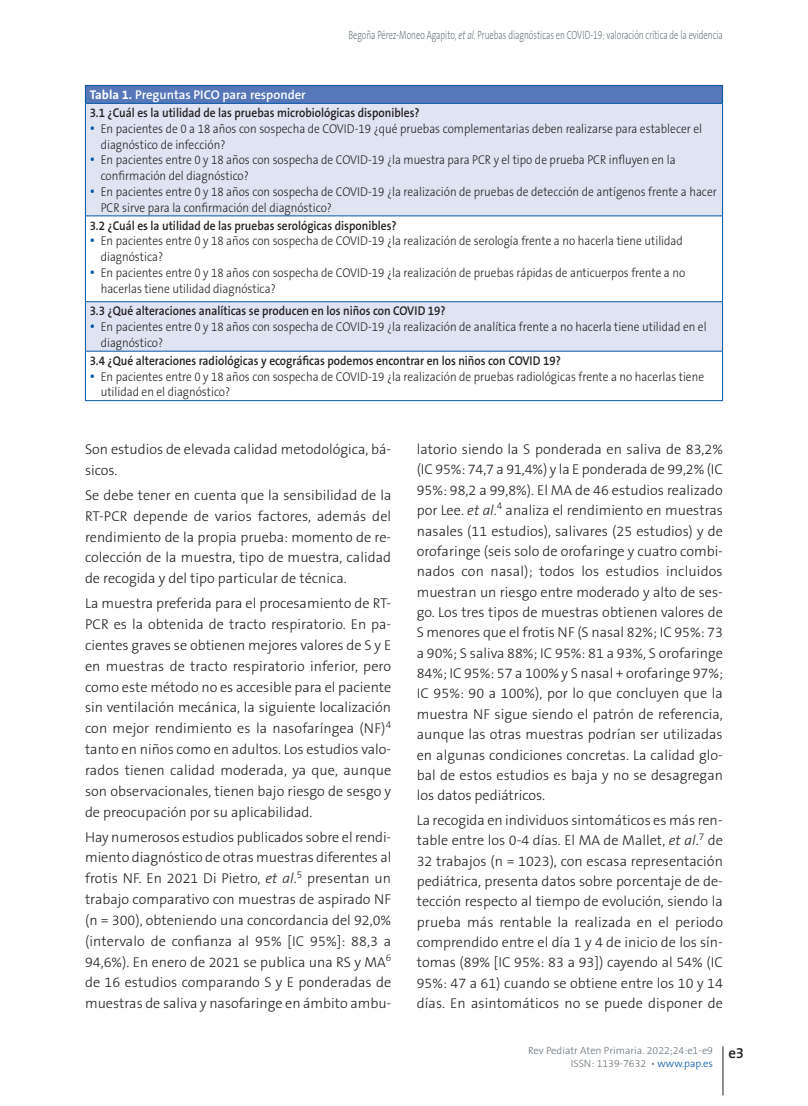
<style>
.page{position:relative;width:808px;height:1106px;background:#fff}
.page>*{position:absolute;margin:0;border:0;box-sizing:border-box;transform-origin:0 0}
.t1{font:600 15px "The Sans B Plus W6";color:#231f20}
.t2{font:300 14.25px/20.4px "The Sans B Plus W3";color:#231f20;text-align:justify}
.List_Paragraph{font:300 12.75px/15.8px "The Sans B Plus W3";color:#231f20;scale:.9 1}
.t3{font:600 12.75px "The Sans B Plus W6";color:#231f20;scale:.9 1}
._02_TITULO_TABLA{font:600 12.75px "The Sans B Plus W6";color:#fff}
.t4{font:300 12px "The Sans B Plus W3";color:#6a747b;scale:.7 1}
.t5{font:300 10.5px "The Sans B Plus W3";color:#6a747b}
.s1{font-style:italic}
.s2{font-family:"The Sans B Plus W7";font-weight:700}
.s3{color:#0155a5}
</style>
<div class="page">
<hr style="left:722px;top:1046px;width:1px;height:49px;background:#231f20">
<div style="left:85px;top:85px;width:637px;height:18px;background:#5677b9"></div>
<div style="left:86px;top:104px;width:636px;height:112px;background:#e0e4f2"></div>
<div style="left:86px;top:302px;width:636px;height:49px;background:#e0e4f2"></div>
<hr style="left:86px;top:216px;width:636px;height:1px;background:#0155a5">
<hr style="left:86px;top:301px;width:636px;height:1px;background:#0155a5">
<hr style="left:86px;top:351px;width:636px;height:1px;background:#0155a5">
<hr style="left:86px;top:103px;width:636px;height:1px;background:#0155a5">
<hr style="left:85px;top:85px;width:638px;height:1px;background:#0155a5">
<svg style="left:85px;top:86px;width:1px;height:17px"></svg>
<svg style="left:722px;top:86px;width:1px;height:17px"></svg>
<hr style="left:85px;top:103px;width:1px;height:113px;background:#0155a5">
<hr style="left:722px;top:103px;width:1px;height:113px;background:#0155a5">
<hr style="left:85px;top:216px;width:1px;height:86px;background:#0155a5">
<hr style="left:722px;top:216px;width:1px;height:86px;background:#0155a5">
<hr style="left:85px;top:302px;width:1px;height:49px;background:#0155a5">
<hr style="left:722px;top:302px;width:1px;height:49px;background:#0155a5">
<hr style="left:85px;top:351px;width:1px;height:49px;background:#0155a5">
<hr style="left:722px;top:351px;width:1px;height:49px;background:#0155a5">
<hr style="left:85px;top:400px;width:638px;height:1px;background:#0155a5">
<p class="t4" style="left:348px;top:27px;width:536px">Begoña Pérez-Moneo Agapito, <span class="s1">et al</span>. Pruebas diagnósticas en COVID-19: valoración crítica de la evidencia</p>
<p class="_02_TITULO_TABLA" style="left:90px;top:87px;width:218px"><span class="s2">Tabla 1.</span> Preguntas PICO para responder</p>
<p class="t3" style="left:90px;top:105px;width:368px">3.1 ¿Cuál es la utilidad de las pruebas microbiológicas disponibles?</p>
<p class="List_Paragraph" style="left:101px;top:121px;width:670px;text-indent:-11px"><span class="s3">•</span> En pacientes de 0 a 18 años con sospecha de COVID-19 ¿qué pruebas complementarias deben realizarse para establecer el diagnóstico de infección?</p>
<p class="List_Paragraph" style="left:101px;top:152px;width:640px;text-indent:-11px"><span class="s3">•</span> En pacientes entre 0 y 18 años con sospecha de COVID-19 ¿la muestra para PCR y el tipo de prueba PCR influyen en la confirmación del diagnóstico?</p>
<p class="List_Paragraph" style="left:101px;top:184px;width:686px;text-indent:-11px"><span class="s3">•</span> En pacientes entre 0 y 18 años con sospecha de COVID-19 ¿la realización de pruebas de detección de antígenos frente a hacer<br>PCR sirve para la confirmación del diagnóstico?</p>
<p class="t3" style="left:90px;top:217px;width:343px">3.2 ¿Cuál es la utilidad de las pruebas serológicas disponibles?</p>
<p class="List_Paragraph" style="left:101px;top:233px;width:648px;text-indent:-11px"><span class="s3">•</span> En pacientes entre 0 y 18 años con sospecha de COVID-19 ¿la realización de serología frente a no hacerla tiene utilidad diagnóstica?</p>
<p class="List_Paragraph" style="left:101px;top:265px;width:651px;text-indent:-11px"><span class="s3">•</span> En pacientes entre 0 y 18 años con sospecha de COVID-19 ¿la realización de pruebas rápidas de anticuerpos frente a no hacerlas tiene utilidad diagnóstica?</p>
<p class="t3" style="left:90px;top:303px;width:397px">3.3 ¿Qué alteraciones analíticas se producen en los niños con COVID 19?</p>
<p class="List_Paragraph" style="left:101px;top:319px;width:675px;text-indent:-11px"><span class="s3">•</span> En pacientes entre 0 y 18 años con sospecha de COVID-19 ¿la realización de analítica frente a no hacerla tiene utilidad en el diagnóstico?</p>
<p class="t3" style="left:90px;top:352px;width:525px">3.4 ¿Qué alteraciones radiológicas y ecográficas podemos encontrar en los niños con COVID 19?</p>
<p class="List_Paragraph" style="left:101px;top:368px;width:672px;text-indent:-11px"><span class="s3">•</span> En pacientes entre 0 y 18 años con sospecha de COVID-19 ¿la realización de pruebas radiológicas frente a no hacerlas tiene utilidad en el diagnóstico?</p>
<p class="t2" style="left:85px;top:439px;width:308px;line-height:20.9px">Son estudios de elevada calidad metodológica, bá&shy;sicos.</p>
<p class="t2" style="left:85px;top:485px;width:308px;line-height:20.9px">Se debe tener en cuenta que la sensibilidad de la RT-PCR depende de varios factores, además del rendimiento de la propia prueba: momento de re&shy;colección de la muestra, tipo de muestra, calidad de recogida y del tipo particular de técnica.</p>
<p class="t2" style="left:85px;top:593px;width:308px;line-height:20.9px">La muestra preferida para el procesamiento de RT-PCR es la obtenida de tracto respiratorio. En pa&shy;cientes graves se obtienen mejores valores de S y E en muestras de tracto respiratorio inferior, pero como este método no es accesible para el paciente sin ventilación mecánica, la siguiente localización con mejor rendimiento es la nasofaríngea (NF)<sup>4 </sup>tanto en niños como en adultos. Los estudios valo&shy;rados tienen calidad moderada, ya que, aunque son observacionales, tienen bajo riesgo de sesgo y de preocupación por su aplicabilidad.</p>
<p class="t2" style="left:85px;top:826px;width:308px;line-height:20.9px">Hay numerosos estudios publicados sobre el rendi&shy;miento diagnóstico de otras muestras diferentes al frotis NF. En 2021 Di Pietro, <span class="s1">et al</span>.<sup>5</sup> presentan un trabajo comparativo con muestras de aspirado NF (n = 300), obteniendo una concordancia del 92,0% (intervalo de confianza al 95% [IC 95%]: 88,3 a 94,6%). En enero de 2021 se publica una RS y MA<sup>6 </sup>de 16 estudios comparando S y E ponderadas de muestras de saliva y nasofaringe en ámbito ambu-</p>
<p class="t2" style="left:417px;top:439px;width:308px">latorio siendo la S ponderada en saliva de 83,2% (IC 95%: 74,7 a 91,4%) y la E ponderada de 99,2% (IC 95%: 98,2 a 99,8%). El MA de 46 estudios realizado por Lee. <span class="s1">et al</span>.<sup>4</sup> analiza el rendimiento en muestras nasales (11 estudios), salivares (25 estudios) y de orofaringe (seis solo de orofaringe y cuatro combi&shy;nados con nasal); todos los estudios incluidos muestran un riesgo entre moderado y alto de ses&shy;go. Los tres tipos de muestras obtienen valores de S menores que el frotis NF (S nasal 82%; IC 95%: 73 a 90%; S saliva 88%; IC 95%: 81 a 93%, S orofaringe 84%; IC 95%: 57 a 100% y S nasal + orofaringe 97%; IC 95%: 90 a 100%), por lo que concluyen que la muestra NF sigue siendo el patrón de referencia, aunque las otras muestras podrían ser utilizadas en algunas condiciones concretas. La calidad glo&shy;bal de estos estudios es baja y no se desagregan los datos pediátricos.</p>
<p class="t2" style="left:417px;top:810px;width:308px">La recogida en individuos sintomáticos es más ren&shy;table entre los 0-4 días. El MA de Mallet, <span class="s1">et al</span>.<sup>7</sup> de 32 trabajos (n = 1023), con escasa representación pediátrica, presenta datos sobre porcentaje de de&shy;tección respecto al tiempo de evolución, siendo la prueba más rentable la realizada en el periodo comprendido entre el día 1 y 4 de inicio de los sín&shy;tomas (89% [IC 95%: 83 a 93]) cayendo al 54% (IC 95%: 47 a 61) cuando se obtiene entre los 10 y 14 días. En asintomáticos no se puede disponer de</p>
<p class="t5" style="left:528px;top:1043px;width:186px">Rev Pediatr Aten Primaria. 2022;24:e1-e9</p>
<p class="t5" style="left:571px;top:1057px;width:144px">ISSN: 1139-7632 • <span class="s3">www.pap.es</span></p>
<p class="t1" style="left:728px;top:1042px;width:17px">e3</p>
</div>
